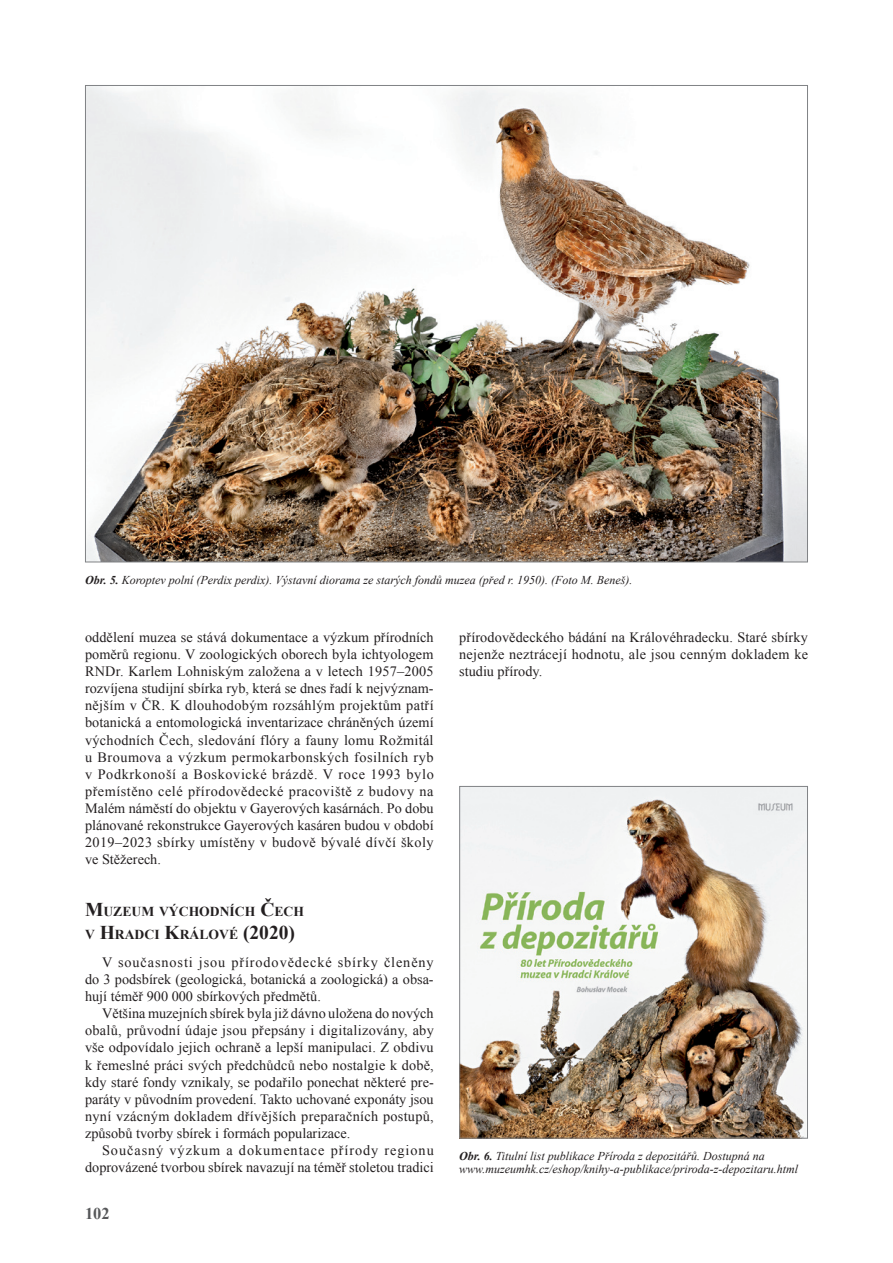
<style>
.page{position:relative;width:893px;height:1263px;background:#fff}
.page>*{position:absolute;margin:0;border:0;box-sizing:border-box;transform-origin:0 0}
.t1{font:700 16.5px "Times New Roman";color:#57585a}
.t2{font:14.25px/17.1px "Times New Roman";color:#231f20;text-align:justify}
.t3{font:700 13.65px/23.4px "Times New Roman";color:#231f20}
.t4{font:italic 12px/13.2px "Times New Roman";color:#231f20}
.s1{font-weight:700}
.s2{font-size:19.5px}
</style>
<div class="page">
<img style="left:87px;top:87px;width:719px;height:473px">
<img style="left:461px;top:788px;width:345px;height:348px">
<div style="left:459px;top:786px;width:349px;height:352px;border:1px solid #808285"></div>
<p class="t4" style="left:85px;top:573px;width:549px"><span class="s1">Obr. 5.</span> Koroptev polní (Perdix perdix). Výstavní diorama ze starých fondů muzea (před r. 1950). (Foto M. Beneš).</p>
<p class="t2" style="left:85px;top:628px;width:350px">oddělení muzea se stává dokumentace a výzkum přírodních poměrů regionu. V zoologických oborech byla ichtyologem RNDr. Karlem Lohniským založena a v letech 1957–2005 rozvíjena studijní sbírka ryb, která se dnes řadí k nejvýznam&shy;nějším v ČR. K dlouhodobým rozsáhlým projektům patří botanická a entomologická inventarizace chráněných území východních Čech, sledování flóry a fauny lomu Rožmitál u Broumova a výzkum permokarbonských fosilních ryb v Podkrkonoší a Boskovické brázdě. V roce 1993 bylo přemístěno celé přírodovědecké pracoviště z budovy na Malém náměstí do objektu v Gayerových kasárnách. Po dobu plánované rekonstrukce Gayerových kasáren budou v období 2019–2023 sbírky umístěny v budově bývalé dívčí školy ve Stěžerech.</p>
<p class="t3" style="left:85px;top:899px;width:220px"><span class="s2">M</span>UZEUM VÝCHODNÍCH <span class="s2">Č</span>ECH<br>V <span class="s2">H</span>RADCI <span class="s2">K</span>RÁLOVÉ <span class="s2">(2020)</span></p>
<p class="t2" style="left:85px;top:953px;width:350px;text-indent:17px">V současnosti jsou přírodovědecké sbírky členěny do 3 podsbírek (geologická, botanická a zoologická) a obsa&shy;hují téměř 900 000 sbírkových předmětů.</p>
<p class="t2" style="left:85px;top:1005px;width:350px;text-indent:17px">Většina muzejních sbírek byla již dávno uložena do nových obalů, průvodní údaje jsou přepsány i digitalizovány, aby vše odpovídalo jejich ochraně a lepší manipulaci. Z obdivu k řemeslné práci svých předchůdců nebo nostalgie k době, kdy staré fondy vznikaly, se podařilo ponechat některé pre&shy;paráty v původním provedení. Takto uchované exponáty jsou nyní vzácným dokladem dřívějších preparačních postupů, způsobů tvorby sbírek i formách popularizace.</p>
<p class="t2" style="left:85px;top:1141px;width:350px;text-align:right">Současný výzkum a dokumentace přírody regionu doprovázené tvorbou sbírek navazují na téměř stoletou tradici</p>
<p class="t1" style="left:85px;top:1202px;width:26px">102</p>
<p class="t2" style="left:459px;top:628px;width:350px">přírodovědeckého bádání na Královéhradecku. Staré sbírky nejenže neztrácejí hodnotu, ale jsou cenným dokladem ke studiu přírody.</p>
<p class="t4" style="left:459px;top:1149px;width:340px"><span class="s1">Obr. 6.</span> Titulní list publikace Příroda z depozitářů. Dostupná na www.muzeumhk.cz/eshop/knihy-a-publikace/priroda-z-depozitaru.html</p>
</div>
